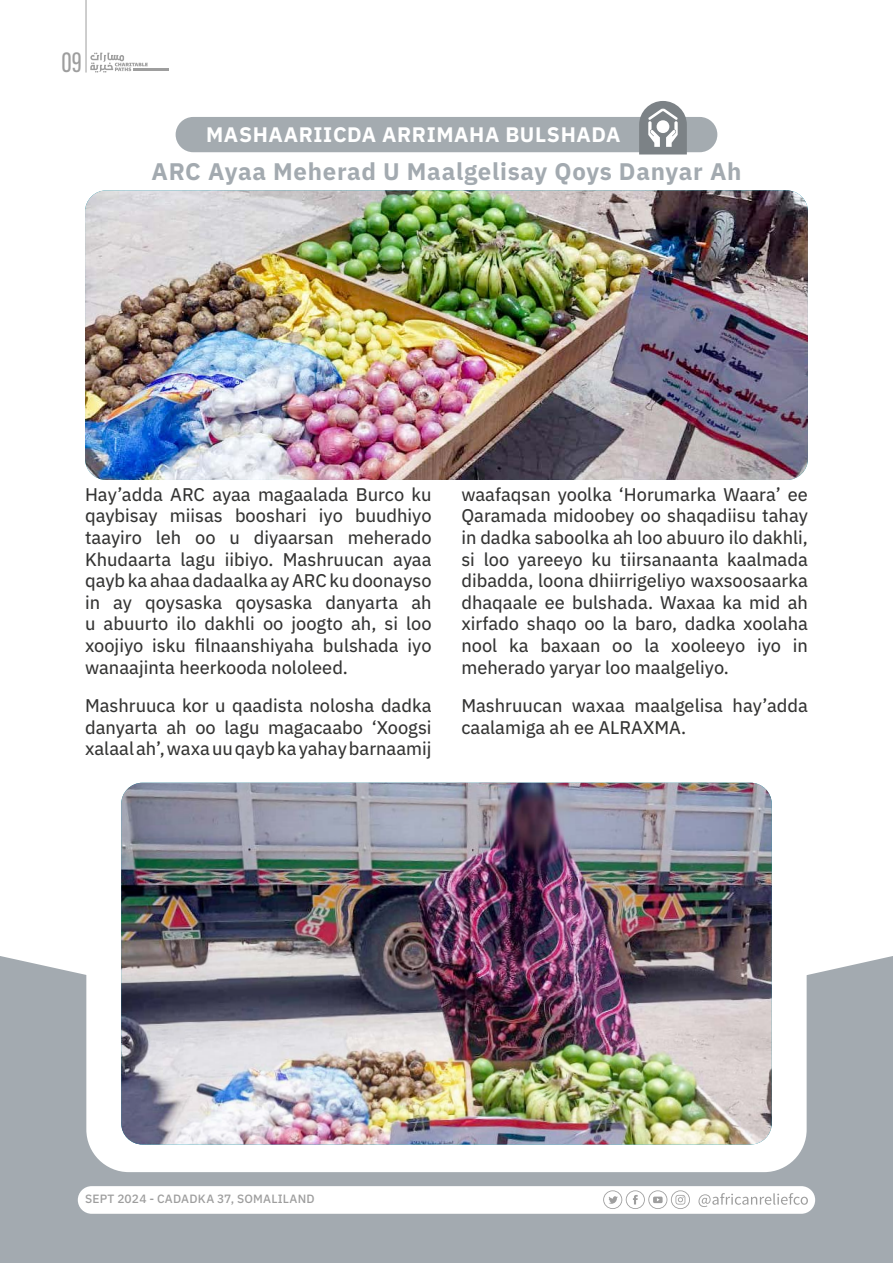
<style>
.page{position:relative;width:893px;height:1263px;background:#fff}
.page>*{position:absolute;margin:0;border:0;box-sizing:border-box;transform-origin:0 0}
.t1{font:30px "Acumin Variable Concept";color:#9e9e9e}
.t2{font:700 24px "IBM Plex Sans Arabic";letter-spacing:.03em;color:#a3aab0}
.t3{font:700 21px "IBM Plex Sans Arabic";letter-spacing:.03em;color:#fff}
.t4{font:18.3px/21.6px "IBM Plex Sans Arabic Text";color:#343433}
.t5{font:500 12px "IBM Plex Sans Arabic";letter-spacing:.02em;color:#9e9e9e}
</style>
<div class="page">
<div style="left:0;top:956px;width:893px;height:307px;background:#a3aab0"></div>
<div style="left:78px;top:1186px;width:737px;height:28px;background:#fff;border-radius:14px"></div>
<hr style="left:86px;top:0;width:1px;height:73px;background:#9e9e9e">
<svg style="left:90px;top:53px;width:58px;height:20px"></svg>
<hr style="left:133px;top:68px;width:36px;height:3px;background:#9e9e9e">
<svg style="left:698px;top:1193px;width:110px;height:14px"></svg>
<svg style="left:603px;top:1190px;width:87px;height:19px"></svg>
<div style="left:176px;top:117px;width:541px;height:35px;background:#a4abb0;border-radius:18px"></div>
<svg style="left:639px;top:101px;width:48px;height:53px;background:#a2a6a9"></svg>
<img style="left:85px;top:190px;width:723px;height:290px">
<div style="left:86px;top:761px;width:721px;height:411px;background:#fff;border-radius:43px"></div>
<img style="left:121px;top:783px;width:651px;height:361px">
<h1 class="t1" style="left:61px;top:41px;width:22px">09</h1>
<p class="t3" style="left:206px;top:123px;width:416px">MASHAARIICDA ARRIMAHA BULSHADA</p>
<h2 class="t2" style="left:151px;top:158px;width:591px">ARC Ayaa Meherad U Maalgelisay Qoys Danyar Ah</h2>
<p class="t4" style="left:85px;top:484px;width:348px;text-align:right">Hay’adda ARC ayaa magaalada Burco ku buudhiyo</p>
<p class="t4" style="left:85px;top:505px;width:74px">qaybisay</p>
<p class="t4" style="left:170px;top:505px;width:54px">miisas</p>
<p class="t4" style="left:235px;top:505px;width:73px">booshari</p>
<p class="t4" style="left:319px;top:505px;width:25px">iyo</p>
<p class="t4" style="left:85px;top:527px;width:58px">taayiro</p>
<p class="t4" style="left:156px;top:527px;width:27px">leh</p>
<p class="t4" style="left:195px;top:527px;width:22px">oo</p>
<p class="t4" style="left:230px;top:527px;width:12px">u</p>
<p class="t4" style="left:254px;top:527px;width:81px">diyaarsan</p>
<p class="t4" style="left:348px;top:527px;width:85px">meherado</p>
<p class="t4" style="left:225px;top:548px;width:50px">iibiyo.</p>
<p class="t4" style="left:85px;top:548px;width:88px">Khudaarta</p>
<p class="t4" style="left:85px;top:570px;width:348px">qaybkaahaadadaalkaayARCkudoonayso</p>
<p class="t4" style="left:411px;top:592px;width:22px">ah</p>
<p class="t4" style="left:181px;top:548px;width:36px">lagu</p>
<p class="t4" style="left:283px;top:548px;width:103px">Mashruucan</p>
<p class="t4" style="left:393px;top:548px;width:40px">ayaa</p>
<p class="t4" style="left:85px;top:592px;width:17px">in</p>
<p class="t4" style="left:85px;top:613px;width:348px">u abuurto ilo dakhli oo joogto ah, si loo</p>
<p class="t4" style="left:408px;top:635px;width:25px">iyo</p>
<p class="t4" style="left:145px;top:592px;width:79px">qoysaska</p>
<p class="t4" style="left:235px;top:592px;width:79px">qoysaska</p>
<p class="t4" style="left:325px;top:592px;width:74px">danyarta</p>
<p class="t4" style="left:113px;top:592px;width:20px">ay</p>
<p class="t4" style="left:85px;top:635px;width:264px">xoojiyo<br>wanaajinta heerkooda nololeed.</p>
<p class="t4" style="left:85px;top:695px;width:348px;text-align:right">Mashruuca kor u qaadista nolosha dadka ‘Xoogsi</p>
<p class="t4" style="left:152px;top:635px;width:35px">isku</p>
<p class="t4" style="left:195px;top:635px;width:121px">filnaanshiyaha</p>
<p class="t4" style="left:323px;top:635px;width:77px">bulshada</p>
<p class="t4" style="left:85px;top:717px;width:348px">danyarta<br>xalaalah ,’ waxauuqaybkayahaybarnaamij</p>
<p class="t4" style="left:166px;top:717px;width:22px">ah</p>
<p class="t4" style="left:225px;top:717px;width:36px">lagu</p>
<p class="t4" style="left:268px;top:717px;width:96px">magacaabo</p>
<p class="t4" style="left:195px;top:717px;width:22px">oo</p>
<p class="t4" style="left:461px;top:484px;width:348px;text-align:right">waafaqsan yoolka ‘Horumarka Waara’ ee<br>Qaramada midoobey oo shaqadiisu tahay in dadka saboolka ah loo abuuro ilo dakhli, kaalmada</p>
<p class="t4" style="left:461px;top:548px;width:15px">si</p>
<p class="t4" style="left:461px;top:570px;width:348px">dibadda, loona dhiirrigeliyo waxsoosaarka</p>
<p class="t4" style="left:461px;top:592px;width:348px">dhaqaale ee bulshada. Waxaa ka mid ah</p>
<p class="t4" style="left:461px;top:613px;width:348px">xirfado shaqo oo la baro, dadka xoolaha</p>
<p class="t4" style="left:793px;top:635px;width:17px">in</p>
<p class="t4" style="left:620px;top:548px;width:100px">tiirsanaanta</p>
<p class="t4" style="left:484px;top:548px;width:27px">loo</p>
<p class="t4" style="left:591px;top:548px;width:22px">ku</p>
<p class="t4" style="left:518px;top:548px;width:66px">yareeyo</p>
<p class="t4" style="left:757px;top:635px;width:25px">iyo</p>
<p class="t4" style="left:461px;top:635px;width:269px">nool<br>meherado yaryar loo maalgeliyo.</p>
<p class="t4" style="left:509px;top:635px;width:21px">ka</p>
<p class="t4" style="left:540px;top:635px;width:61px">baxaan</p>
<p class="t4" style="left:644px;top:635px;width:16px">la</p>
<p class="t4" style="left:671px;top:635px;width:75px">xooleeyo</p>
<p class="t4" style="left:612px;top:635px;width:22px">oo</p>
<p class="t4" style="left:634px;top:695px;width:90px">maalgelisa</p>
<p class="t4" style="left:461px;top:695px;width:226px">Mashruucan<br>caalamiga ah ee ALRAXMA.</p>
<p class="t4" style="left:572px;top:695px;width:54px">waxaa</p>
<p class="t4" style="left:733px;top:695px;width:77px">hay’adda</p>
<p class="t5" style="left:85px;top:1192px;width:231px">SEPT 2024 - CADADKA 37, SOMALILAND</p>
</div>
